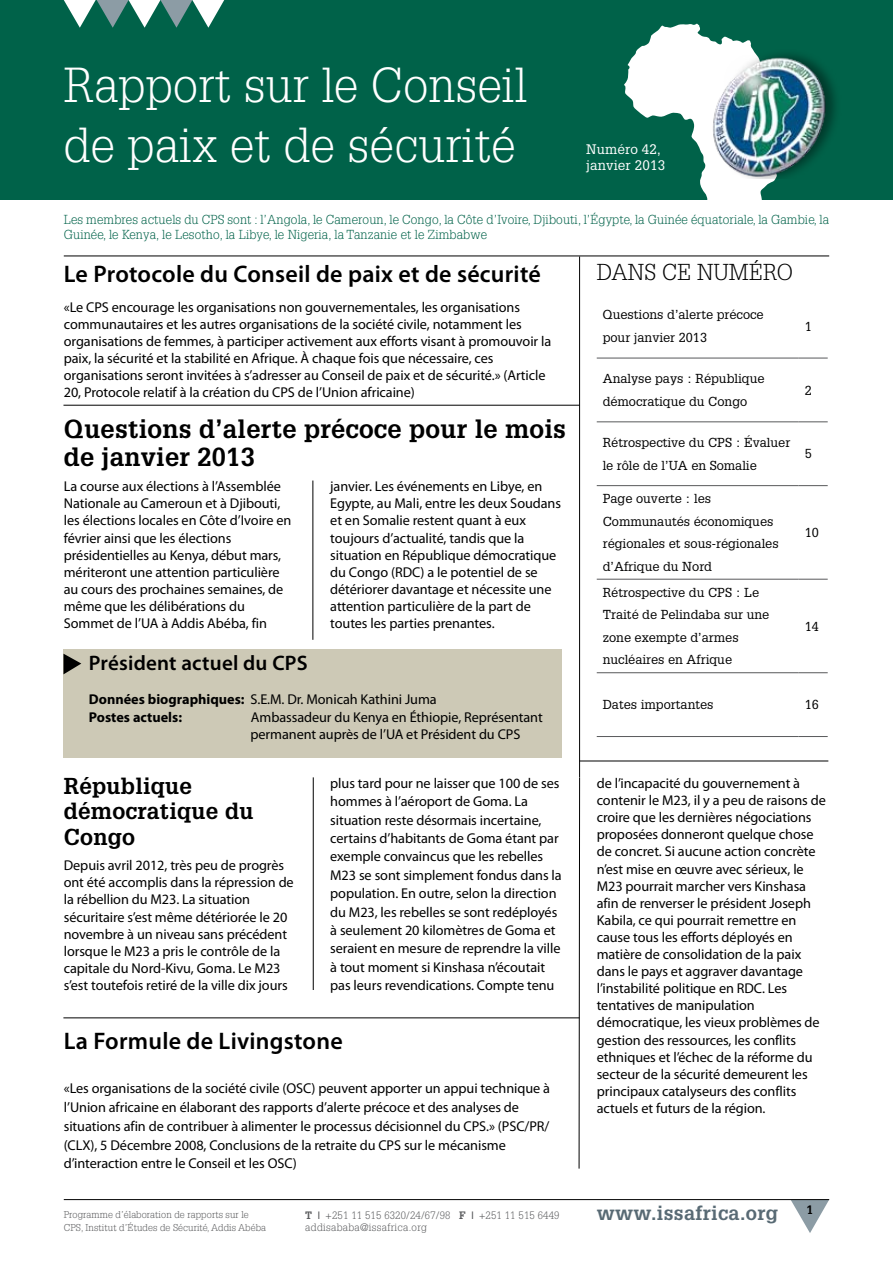
<style>
.page{position:relative;width:893px;height:1263px;background:#fff}
.page>*{position:absolute;margin:0;border:0;box-sizing:border-box;transform-origin:0 0}
.t1{font:300 48px/60px "Glypha LT Std";letter-spacing:.01em;color:#fff}
.t2{font:700 25.5px/28.5px "Glypha LT Std";letter-spacing:.01em;color:#000}
.t3{font:600 24px "Myriad Pro";letter-spacing:.01em;color:#000}
.t4{font:700 22.5px/25.5px "Glypha LT Std";letter-spacing:.01em;color:#000}
.t5{font:300 22.5px "Glypha LT Std";letter-spacing:.01em;color:#000}
.t6{font:600 21px "Myriad Pro";letter-spacing:.01em;color:#000}
.t7{font:700 19.5px "Glypha LT Std";letter-spacing:.02em;color:#586a74}
.t8{font:14.25px/17.1px "Myriad Pro";letter-spacing:-.005em;color:#000}
.t9{font:700 14.25px/17.2px "Myriad Pro";color:#000}
.t10{font:13.5px/16.2px "Glypha LT Std";letter-spacing:.01em;color:#fff}
.t11{font:12.75px/22.5px "Glypha LT Std";color:#000}
.t12{font:300 12.75px/15px "Glypha LT Std";letter-spacing:.01em;color:#006249}
.t13{font:700 12px "Glypha LT Std";color:#000}
.t14{font:300 10.5px/12.6px "Glypha LT Std";letter-spacing:.025em;color:#58595b}
.t15{font:300 9.75px/12.6px "Glypha LT Std";letter-spacing:.01em;color:#58595b}
.s1{font-weight:400}
.s2{font-weight:700}
</style>
<div class="page">
<div style="left:0;top:0;width:893px;height:200px;background:#006249"></div>
<svg style="left:624px;top:23px;width:151px;height:177px"></svg>
<svg style="left:64px;top:0;width:160px;height:28px"></svg>
<div style="left:712px;top:42px;width:130px;height:137px;background:#000;opacity:.4"></div>
<img style="left:710px;top:51px;width:119px;height:129px">
<svg style="left:791px;top:1200px;width:38px;height:33px"></svg>
<hr style="left:64px;top:1199px;width:765px;height:1px;background:#000">
<hr style="left:580px;top:761px;width:248px;height:1px;background:#000">
<hr style="left:63px;top:1017px;width:516px;height:1px;background:#000">
<hr style="left:597px;top:358px;width:202px;height:1px;background:#58595b">
<svg style="left:799px;top:358px;width:29px;height:1px"></svg>
<hr style="left:597px;top:422px;width:202px;height:1px;background:#58595b">
<svg style="left:799px;top:422px;width:29px;height:1px"></svg>
<hr style="left:597px;top:485px;width:202px;height:1px;background:#58595b">
<svg style="left:799px;top:485px;width:29px;height:1px"></svg>
<hr style="left:597px;top:579px;width:202px;height:1px;background:#58595b">
<svg style="left:799px;top:579px;width:29px;height:1px"></svg>
<hr style="left:597px;top:672px;width:202px;height:1px;background:#58595b">
<svg style="left:799px;top:672px;width:29px;height:1px"></svg>
<hr style="left:597px;top:736px;width:202px;height:1px;background:#58595b">
<svg style="left:799px;top:736px;width:29px;height:1px"></svg>
<hr style="left:313px;top:480px;width:1px;height:160px;background:#000">
<div style="left:63px;top:649px;width:499px;height:109px;background:#cdc9b6"></div>
<svg style="left:63px;top:654px;width:18px;height:20px"></svg>
<hr style="left:579px;top:256px;width:1px;height:521px;background:#000">
<hr style="left:64px;top:256px;width:765px;height:1px;background:#000">
<hr style="left:63px;top:405px;width:517px;height:1px;background:#000">
<svg style="left:579px;top:777px;width:1px;height:392px"></svg>
<hr style="left:313px;top:777px;width:1px;height:213px;background:#000">
<h1 class="t1" style="left:64px;top:56px;width:464px">Rapport sur le Conseil de paix et de sécurité</h1>
<p class="t10" style="left:586px;top:141px;width:81px">Numéro 42, janvier 2013</p>
<p class="t12" style="left:64px;top:213px;width:767px">Les membres actuels du CPS sont : l’Angola, le Cameroun, le Congo, la Côte d’Ivoire, Djibouti, l’Égypte, la Guinée équatoriale, la Gambie, la<br>Guinée, le Kenya, le Lesotho, la Libye, le Nigeria, la Tanzanie et le Zimbabwe</p>
<h3 class="t3" style="left:64px;top:258px;width:479px">Le Protocole du Conseil de paix et de sécurité</h3>
<p class="t8" style="left:64px;top:298px;width:489px">«Le CPS encourage les organisations non gouvernementales, les organisations communautaires et les autres organisations de la société civile, notamment les organisations de femmes, à participer activement aux efforts visant à promouvoir la paix, la sécurité et la stabilité en Afrique. À chaque fois que nécessaire, ces organisations seront invitées à s’adresser au Conseil de paix et de sécurité.» (Article 20, Protocole relatif à la création du CPS de l’Union africaine)</p>
<h2 class="t2" style="left:64px;top:413px;width:504px">Questions d’alerte précoce pour le mois de janvier 2013</h2>
<p class="t8" style="left:64px;top:478px;width:229px">La course aux élections à l’Assemblée Nationale au Cameroun et à Djibouti, les élections locales en Côte d’Ivoire en février ainsi que les élections présidentielles au Kenya, début mars, mériteront une attention particulière au cours des prochaines semaines, de même que les délibérations du Sommet de l’UA à Addis Abéba, fin</p>
<p class="t8" style="left:330px;top:478px;width:232px">janvier. Les événements en Libye, en Egypte, au Mali, entre les deux Soudans et en Somalie restent quant à eux toujours d’actualité, tandis que la situation en République démocratique du Congo (RDC) a le potentiel de se détériorer davantage et nécessite une attention particulière de la part de toutes les parties prenantes.</p>
<h3 class="t6" style="left:89px;top:650px;width:220px">Président actuel du CPS</h3>
<p class="t9" style="left:89px;top:690px;width:349px">Données biographiques: <span class="s1">S.E.M. Dr. Monicah Kathini Juma<br></span>Postes actuels:</p>
<p class="t8" style="left:250px;top:708px;width:294px">Ambassadeur du Kenya en Éthiopie, Représentant permanent auprès de l’UA et Président du CPS</p>
<h3 class="t5" style="left:597px;top:259px;width:198px">DANS CE NUMÉRO</h3>
<p class="t11" style="left:603px;top:303px;width:162px">Questions d’alerte précoce pour janvier 2013</p>
<p class="t11" style="left:805px;top:315px;width:9px">1</p>
<p class="t11" style="left:603px;top:367px;width:163px">Analyse pays : République démocratique du Congo</p>
<p class="t11" style="left:805px;top:378px;width:9px">2</p>
<p class="t11" style="left:603px;top:431px;width:189px">Rétrospective du CPS : Évaluer le rôle de l’UA en Somalie</p>
<p class="t11" style="left:805px;top:442px;width:9px">5</p>
<p class="t11" style="left:603px;top:487px;width:177px">Page ouverte : les<br>Communautés économiques régionales et sous-régionales d’Afrique du Nord</p>
<p class="t11" style="left:603px;top:581px;width:168px">Rétrospective du CPS : Le<br>Traité de Pelindaba sur une zone exempte d’armes nucléaires en Afrique</p>
<p class="t11" style="left:805px;top:521px;width:16px">10</p>
<p class="t11" style="left:805px;top:614px;width:16px">14</p>
<p class="t11" style="left:603px;top:693px;width:112px">Dates importantes</p>
<p class="t11" style="left:805px;top:693px;width:16px">16</p>
<h3 class="t4" style="left:64px;top:772px;width:191px">République démocratique du<br>Congo</h3>
<p class="t8" style="left:64px;top:857px;width:231px">Depuis avril 2012, très peu de progrès ont été accomplis dans la répression de la rébellion du M23. La situation sécuritaire s’est même détériorée le 20 novembre à un niveau sans précédent lorsque le M23 a pris le contrôle de la capitale du Nord-Kivu, Goma. Le M23 s’est toutefois retiré de la ville dix jours</p>
<p class="t8" style="left:330px;top:774px;width:233px;line-height:18.3px">plus tard pour ne laisser que 100 de ses hommes à l’aéroport de Goma. La situation reste désormais incertaine, certains d’habitants de Goma étant par exemple convaincus que les rebelles M23 se sont simplement fondus dans la population. En outre, selon la direction du M23, les rebelles se sont redéployés à seulement 20 kilomètres de Goma et seraient en mesure de reprendre la ville à tout moment si Kinshasa n’écoutait pas leurs revendications. Compte tenu</p>
<p class="t8" style="left:597px;top:774px;width:231px">de l’incapacité du gouvernement à contenir le M23, il y a peu de raisons de croire que les dernières négociations proposées donneront quelque chose de concret. Si aucune action concrète n’est mise en œuvre avec sérieux, le M23 pourrait marcher vers Kinshasa afin de renverser le président Joseph Kabila, ce qui pourrait remettre en cause tous les efforts déployés en matière de consolidation de la paix dans le pays et aggraver davantage l’instabilité politique en RDC. Les tentatives de manipulation démocratique, les vieux problèmes de gestion des ressources, les conflits ethniques et l’échec de la réforme du secteur de la sécurité demeurent les principaux catalyseurs des conflits actuels et futurs de la région.</p>
<h3 class="t3" style="left:64px;top:1025px;width:280px">La Formule de Livingstone</h3>
<p class="t8" style="left:64px;top:1078px;width:488px;line-height:18.9px">«Les organisations de la société civile (OSC) peuvent apporter un appui technique à l’Union africaine en élaborant des rapports d’alerte précoce et des analyses de situations afin de contribuer à alimenter le processus décisionnel du CPS.» (PSC/PR/ (CLX), 5 Décembre 2008, Conclusions de la retraite du CPS sur le mécanisme d’interaction entre le Conseil et les OSC)</p>
<p class="t15" style="left:64px;top:1208px;width:204px">Programme d’élaboration de rapports sur le<br>CPS, Institut d’Études de Sécurité, Addis Abéba</p>
<p class="t14" style="left:305px;top:1209px;width:256px"><span class="s2">T |</span> +251 11 515 6320/24/67/98 <span class="s2">F |</span> +251 11 515 6449 addisababa@issafrica.org</p>
<h3 class="t7" style="left:597px;top:1201px;width:183px">www.issafrica.org</h3>
<p class="t13" style="left:806px;top:1202px;width:8px">1</p>
</div>
